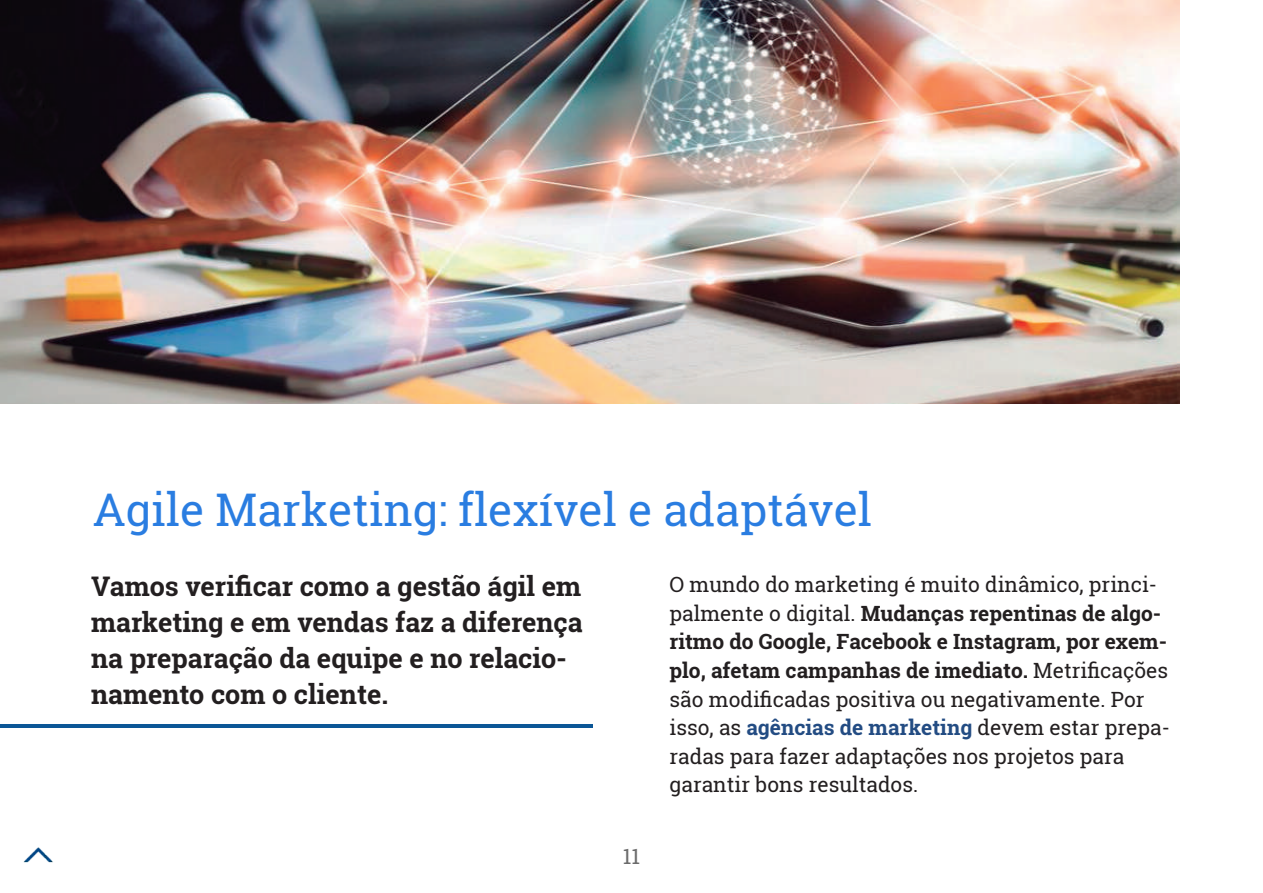
<style>
.page{position:relative;width:1263px;height:893px;background:#fff}
.page>*{position:absolute;margin:0;border:0;box-sizing:border-box;transform-origin:0 0}
.t1{font:45px "Roboto Slab";color:#2a7de1}
.t2{font:700 27px/36px "Roboto Slab";color:#231f20}
.t3{font:21px/28.5px "Roboto Slab";color:#231f20}
.t4{font:21px "Roboto Slab";color:#6b6b6b}
.s1{font-weight:700}
.s2{font-weight:700;color:#234c83}
</style>
<div class="page">
<img style="left:0;top:0;width:1179px;height:404px">
<hr style="left:0;top:724px;width:593px;height:4px;background:#0b5696">
<img style="left:23px;top:847px;width:30px;height:16px">
<h1 class="t1" style="left:93px;top:479px;width:781px">Agile Marketing: flexível e adaptável</h1>
<p class="t2" style="left:91px;top:568px;width:493px">Vamos verificar como a gestão ágil em marketing e em vendas faz a diferença na preparação da equipe e no relacio&shy;namento com o cliente.</p>
<p class="t4" style="left:623px;top:842px;width:19px">11</p>
<p class="t3" style="left:669px;top:570px;width:502px">O mundo do marketing é muito dinâmico, princi&shy;palmente o digital. <span class="s1">Mudanças repentinas de algo&shy;ritmo do Google, Facebook e Instagram, por exem&shy;plo, afetam campanhas de imediato.</span> Metrificações são modificadas positiva ou negativamente. Por isso, as <span class="s2">agências de marketing</span> devem estar prepa&shy;radas para fazer adaptações nos projetos para garantir bons resultados.</p>
</div>
